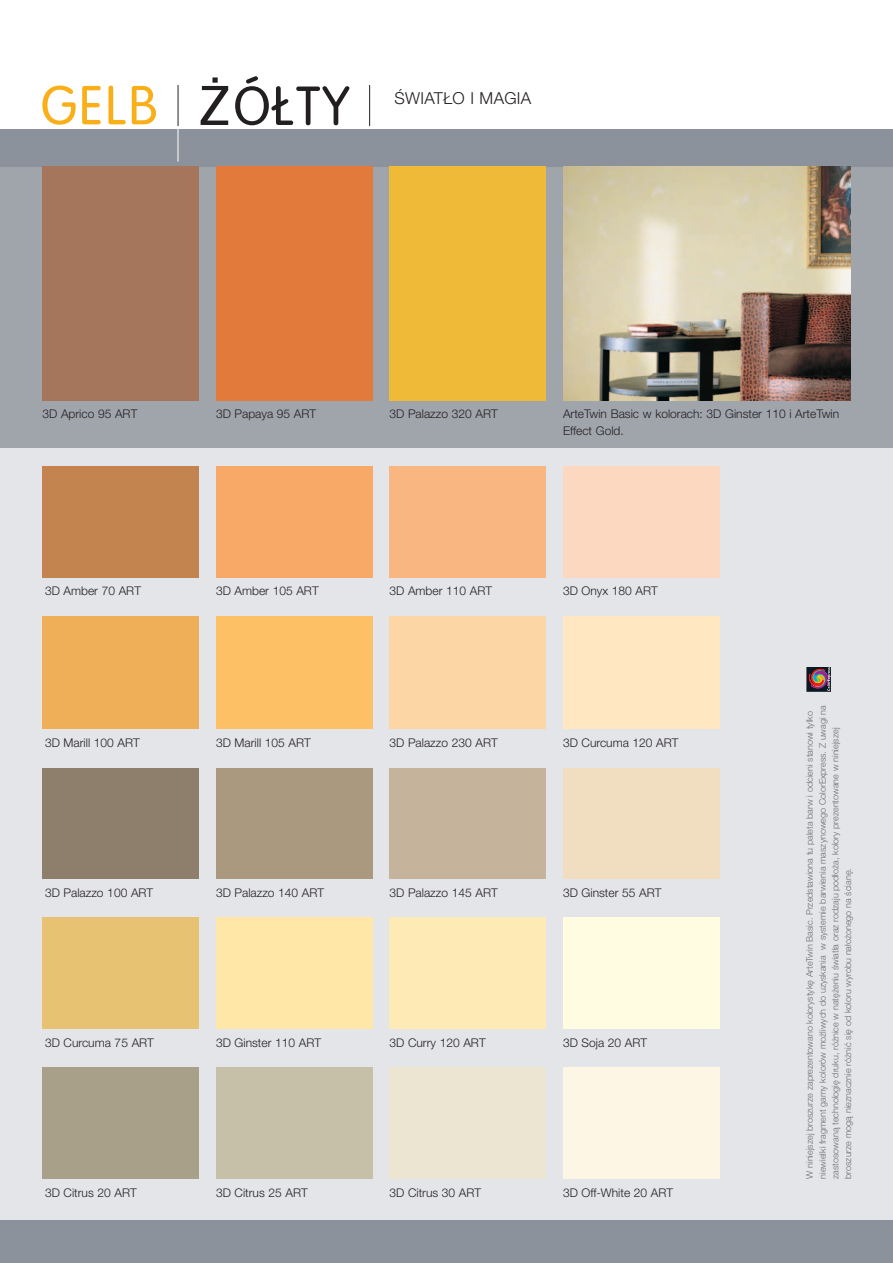
<style>
.page{position:relative;width:893px;height:1263px;background:#fff}
.page>*{position:absolute;margin:0;border:0;box-sizing:border-box;transform-origin:0 0}
.t1{font:300 54px "VAG Rounded LT";color:#231f20}
.t2{font:300 54px "VAG Rounded LT";color:#faaf18}
.t3{font:300 16.5px "Helvetica Neue";letter-spacing:.015em;color:#231f20}
.t4{font:300 12px/16.5px "Helvetica Neue LT";color:#231f20}
.t5{font:300 9px/12.8px "Helvetica Neue";color:#6c6d70}
.s1{font-family:"Lucida Grande";font-weight:400}
</style>
<div class="page">
<div style="left:0;top:431px;width:893px;height:821px;background:#e4e5e9"></div>
<div style="left:0;top:150px;width:893px;height:298px;background:#a0a5ab"></div>
<div style="left:0;top:129px;width:893px;height:37px;background:#8b929c"></div>
<hr style="left:178px;top:85px;width:1px;height:41px;background:#231f20">
<hr style="left:178px;top:126px;width:1px;height:36px;background:#fff">
<div style="left:43px;top:466px;width:156px;height:112px;background:#c38450"></div>
<div style="left:216px;top:466px;width:156px;height:112px;background:#f9a967"></div>
<div style="left:389px;top:466px;width:157px;height:112px;background:#fab680"></div>
<div style="left:563px;top:466px;width:156px;height:112px;background:#fdd8c0"></div>
<div style="left:43px;top:616px;width:156px;height:112px;background:#efaf58"></div>
<div style="left:216px;top:616px;width:156px;height:112px;background:#fdc065"></div>
<div style="left:389px;top:616px;width:157px;height:112px;background:#fdd6a6"></div>
<div style="left:563px;top:616px;width:156px;height:112px;background:#fee7c1"></div>
<div style="left:43px;top:768px;width:156px;height:110px;background:#8e7f6d"></div>
<div style="left:216px;top:768px;width:156px;height:110px;background:#aa987f"></div>
<div style="left:389px;top:768px;width:157px;height:110px;background:#c6b39c"></div>
<div style="left:563px;top:768px;width:156px;height:110px;background:#f1dec0"></div>
<div style="left:43px;top:917px;width:156px;height:111px;background:#e6c272"></div>
<div style="left:216px;top:917px;width:156px;height:111px;background:#ffe7a7"></div>
<div style="left:389px;top:917px;width:157px;height:111px;background:#feeab5"></div>
<div style="left:563px;top:917px;width:156px;height:111px;background:#fffce1"></div>
<div style="left:43px;top:1067px;width:156px;height:111px;background:#a8a088"></div>
<div style="left:216px;top:1067px;width:156px;height:111px;background:#c6c0a9"></div>
<div style="left:389px;top:1067px;width:157px;height:111px;background:#ece5d1"></div>
<div style="left:563px;top:1067px;width:156px;height:111px;background:#fef6e4"></div>
<div style="left:43px;top:167px;width:156px;height:234px;background:#a5755c"></div>
<div style="left:216px;top:167px;width:156px;height:234px;background:#e27a3c"></div>
<div style="left:389px;top:167px;width:157px;height:234px;background:#eeba37"></div>
<img style="left:563px;top:166px;width:287px;height:235px">
<div style="left:806px;top:667px;width:25px;height:24px;background:#0b1a22"></div>
<svg style="left:809px;top:667px;width:22px;height:24px"></svg>
<div style="left:0;top:1220px;width:893px;height:43px;background:#8b929c"></div>
<hr style="left:369px;top:85px;width:1px;height:41px;background:#231f20">
<h1 class="t2" style="left:41px;top:82px;width:118px">GELB</h1>
<h1 class="t1" style="left:198px;top:83px;width:153px"><span class="s1">Ż</span>ÓŁTY</h1>
<h2 class="t3" style="left:395px;top:92px;width:138px">ŚWIATŁO I MAGIA</h2>
<p class="t4" style="left:43px;top:407px;width:96px">3D Aprico 95 ART</p>
<p class="t4" style="left:216px;top:407px;width:102px">3D Papaya 95 ART</p>
<p class="t4" style="left:389px;top:407px;width:110px">3D Palazzo 320 ART</p>
<p class="t4" style="left:563px;top:407px;width:278px">ArteTwin Basic w kolorach: 3D Ginster 110 i ArteTwin<br>Effect Gold.</p>
<p class="t4" style="left:45px;top:584px;width:97px">3D Amber 70 ART</p>
<p class="t4" style="left:216px;top:584px;width:104px">3D Amber 105 ART</p>
<p class="t4" style="left:389px;top:584px;width:104px">3D Amber 110 ART</p>
<p class="t4" style="left:563px;top:584px;width:96px">3D Onyx 180 ART</p>
<p class="t4" style="left:45px;top:735px;width:96px">3D Marill 100 ART</p>
<p class="t4" style="left:216px;top:735px;width:96px">3D Marill 105 ART</p>
<p class="t4" style="left:389px;top:735px;width:110px">3D Palazzo 230 ART</p>
<p class="t4" style="left:563px;top:735px;width:117px">3D Curcuma 120 ART</p>
<p class="t4" style="left:45px;top:885px;width:110px">3D Palazzo 100 ART</p>
<p class="t4" style="left:216px;top:885px;width:110px">3D Palazzo 140 ART</p>
<p class="t4" style="left:389px;top:885px;width:110px">3D Palazzo 145 ART</p>
<p class="t4" style="left:563px;top:885px;width:100px">3D Ginster 55 ART</p>
<p class="t4" style="left:45px;top:1035px;width:110px">3D Curcuma 75 ART</p>
<p class="t4" style="left:216px;top:1035px;width:107px">3D Ginster 110 ART</p>
<p class="t4" style="left:389px;top:1035px;width:98px">3D Curry 120 ART</p>
<p class="t4" style="left:563px;top:1035px;width:86px">3D Soja 20 ART</p>
<p class="t4" style="left:45px;top:1185px;width:93px">3D Citrus 20 ART</p>
<p class="t4" style="left:216px;top:1185px;width:93px">3D Citrus 25 ART</p>
<p class="t4" style="left:389px;top:1185px;width:93px">3D Citrus 30 ART</p>
<p class="t4" style="left:563px;top:1185px;width:112px">3D Off-White 20 ART</p>
<p class="t5" style="left:804px;top:1179px;width:475px;rotate:-90deg">W niniejszej broszurze zaprezentowano kolorystykę ArteTwin Basic. Przedstawiona tu paleta barw i odcieni stanowi tylko niewielki fragment gamy kolorów możliwych do uzyskania w systemie barwienia maszynowego ColorExpress. Z uwagi na zastosowaną technologię druku, różnice w natężeniu światła oraz rodzaju podłoża, kolory prezentowane w niniejszej broszurze mogą nieznacznie różnić się od koloru wyrobu nałożonego na ścianę.</p>
</div>
